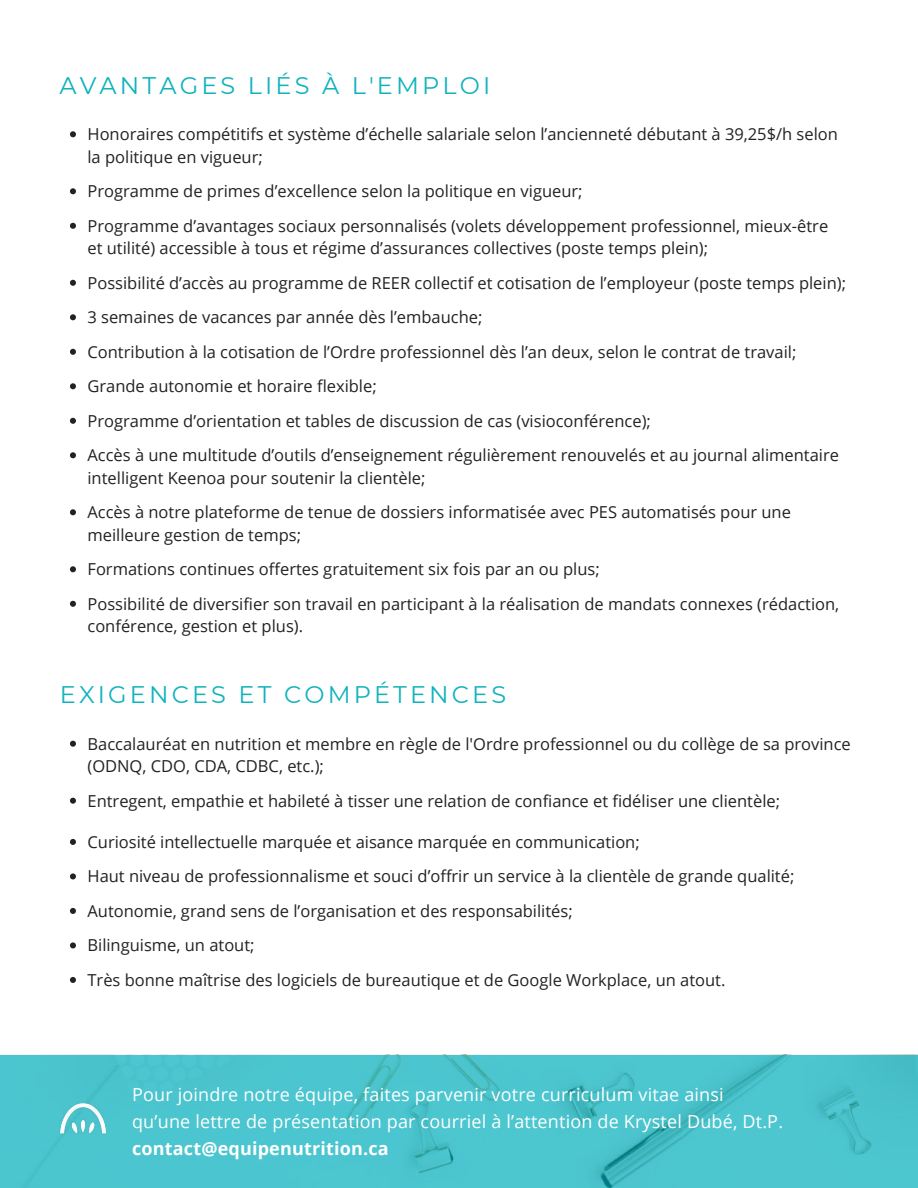
<style>
.page{position:relative;width:918px;height:1188px;background:#fff}
.page>*{position:absolute;margin:0;border:0;box-sizing:border-box;transform-origin:0 0}
.t1{font:24px "Montserrat";letter-spacing:.13em;color:#0fb3bd}
.t2{font:18px/27px "Open Sans";letter-spacing:.01em;color:#fff}
.t3{font:700 18px "Open Sans";letter-spacing:.01em;color:#fff}
.t4{font:16.5px/34.5px "Open Sans";color:#222}
</style>
<div class="page">
<div style="left:0;top:1055px;width:918px;height:132px;background:#4bc5cf"></div>
<img style="left:60px;top:1101px;width:47px;height:33px">
<svg style="left:70px;top:741px;width:6px;height:6px"></svg>
<svg style="left:70px;top:798px;width:6px;height:6px"></svg>
<svg style="left:70px;top:839px;width:6px;height:6px"></svg>
<svg style="left:70px;top:873px;width:6px;height:6px"></svg>
<svg style="left:70px;top:908px;width:6px;height:6px"></svg>
<svg style="left:70px;top:942px;width:6px;height:6px"></svg>
<svg style="left:70px;top:977px;width:6px;height:6px"></svg>
<svg style="left:70px;top:131px;width:6px;height:6px"></svg>
<svg style="left:70px;top:188px;width:6px;height:6px"></svg>
<svg style="left:70px;top:223px;width:6px;height:6px"></svg>
<svg style="left:70px;top:280px;width:6px;height:6px"></svg>
<svg style="left:70px;top:314px;width:6px;height:6px"></svg>
<svg style="left:70px;top:349px;width:6px;height:6px"></svg>
<svg style="left:70px;top:383px;width:6px;height:6px"></svg>
<svg style="left:70px;top:418px;width:6px;height:6px"></svg>
<svg style="left:70px;top:452px;width:6px;height:6px"></svg>
<svg style="left:70px;top:509px;width:6px;height:6px"></svg>
<svg style="left:70px;top:566px;width:6px;height:6px"></svg>
<svg style="left:70px;top:601px;width:6px;height:6px"></svg>
<h1 class="t1" style="left:59px;top:71px;width:432px">AVANTAGES LIÉS À L'EMPLOI</h1>
<p class="t4" style="left:88px;top:123px;width:752px;line-height:22.5px">Honoraires compétitifs et système d’échelle salariale selon l’ancienneté débutant à 39,25$/h selon la politique en vigueur;</p>
<p class="t4" style="left:88px;top:174px;width:742px">Programme de primes d’excellence selon la politique en vigueur;<br>Programme d’avantages sociaux personnalisés (volets développement professionnel, mieux-être</p>
<p class="t4" style="left:88px;top:231px;width:760px">et utilité) accessible à tous et régime d’assurances collectives (poste temps plein);<br>Possibilité d’accès au programme de REER collectif et cotisation de l’employeur (poste temps plein); 3 semaines de vacances par année dès l’embauche;<br>Contribution à la cotisation de l’Ordre professionnel dès l’an deux, selon le contrat de travail; Grande autonomie et horaire flexible;<br>Programme d’orientation et tables de discussion de cas (visioconférence);<br>Accès à une multitude d’outils d’enseignement régulièrement renouvelés et au journal alimentaire</p>
<p class="t4" style="left:88px;top:460px;width:705px">intelligent Keenoa pour soutenir la clientèle;<br>Accès à notre plateforme de tenue de dossiers informatisée avec PES automatisés pour une</p>
<p class="t4" style="left:88px;top:517px;width:753px">meilleure gestion de temps;<br>Formations continues offertes gratuitement six fois par an ou plus;<br>Possibilité de diversifier son travail en participant à la réalisation de mandats connexes (rédaction,</p>
<p class="t4" style="left:88px;top:609px;width:217px">conférence, gestion et plus).</p>
<h1 class="t1" style="left:60px;top:680px;width:448px">EXIGENCES ET COMPÉTENCES</h1>
<p class="t4" style="left:88px;top:732px;width:765px;line-height:22.5px">Baccalauréat en nutrition et membre en règle de l'Ordre professionnel ou du collège de sa province (ODNQ, CDO, CDA, CDBC, etc.);</p>
<p class="t4" style="left:88px;top:783px;width:694px">Entregent, empathie et habileté à tisser une relation de confiance et fidéliser une clientèle;</p>
<p class="t4" style="left:88px;top:824px;width:708px">Curiosité intellectuelle marquée et aisance marquée en communication;<br>Haut niveau de professionnalisme et souci d’offrir un service à la clientèle de grande qualité; Autonomie, grand sens de l’organisation et des responsabilités;<br>Bilinguisme, un atout;<br>Très bonne maîtrise des logiciels de bureautique et de Google Workplace, un atout.</p>
<p class="t2" style="left:132px;top:1081px;width:653px">Pour joindre notre équipe, faites parvenir votre curriculum vitae ainsi qu’une lettre de présentation par courriel à l’attention de Krystel Dubé, Dt.P.</p>
<p class="t3" style="left:132px;top:1136px;width:258px">contact@equipenutrition.ca</p>
</div>
